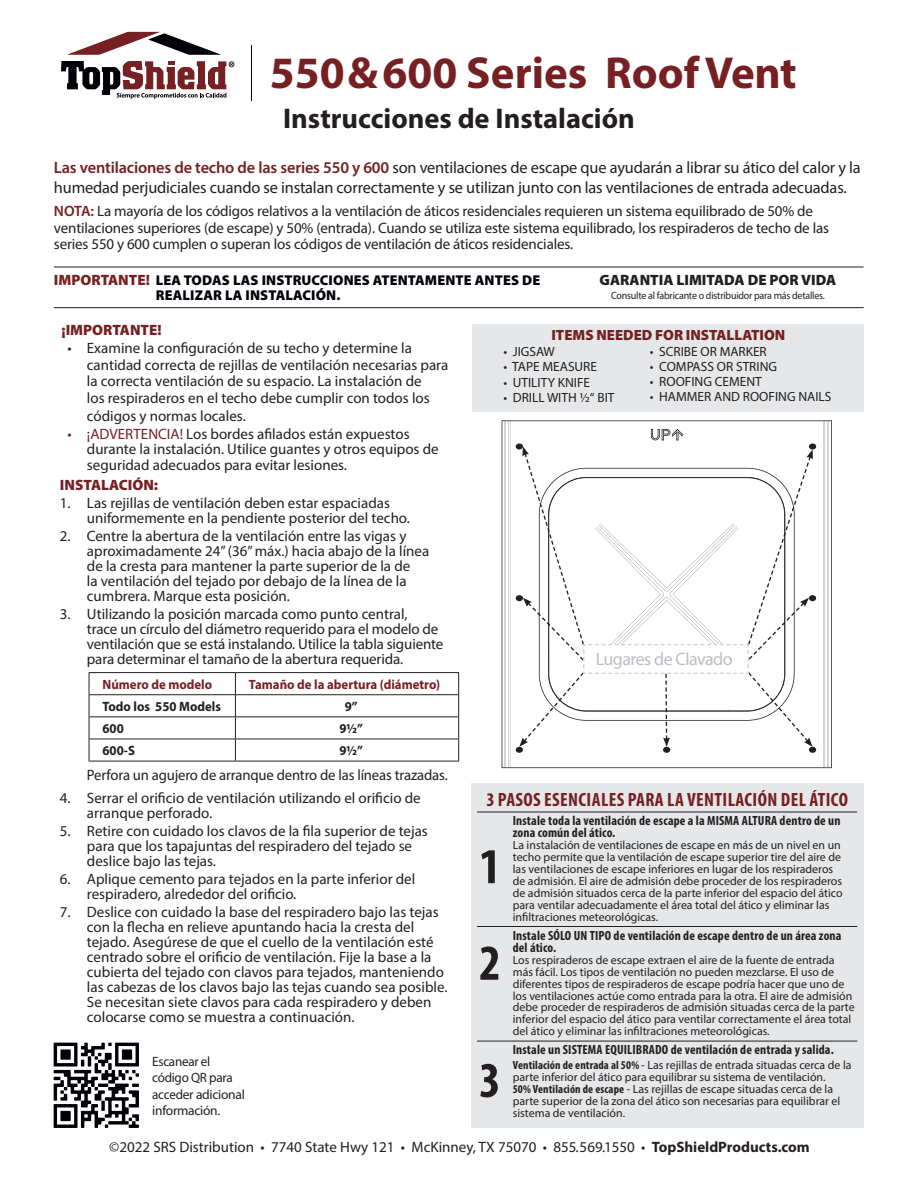
<style>
.page{position:relative;width:918px;height:1188px;background:#fff}
.page>*{position:absolute;margin:0;border:0;box-sizing:border-box;transform-origin:0 0}
.t1{font:700 condensed 50.55px "Myriad Pro";color:#231f20}
.t2{font:700 45px "Myriad Pro";color:#762023}
.t3{font:700 28.5px "Myriad Pro";color:#231f20}
.Body_Text{font:700 condensed 19.35px "Myriad Pro";letter-spacing:.02em;color:#762023}
.t4{font:18px "Myriad Pro";letter-spacing:-.03em;color:#bcbec4}
.Text{font:16.5px/19.8px "Myriad Pro";letter-spacing:-.01em;color:#231f20}
.Text-2{font:15px/15px "Myriad Pro";color:#231f20}
.t5{font:900 15px "Myriad Pro";color:#231f20}
.Body_Text-2{font:900 15px "Myriad Pro";color:#762023}
.Body_Text-3{font:900 14.85px "Myriad Pro";color:#762023}
.t6{font:900 14.25px/15px "Myriad Pro";letter-spacing:.01em;color:#010209}
.t7{font:13.5px/16.2px "Myriad Pro";letter-spacing:-.02em;color:#231f20;text-align:right}
.t8{font:700 13.5px "Myriad Pro";color:#762023;scale:.95 1}
.t9{font:700 13.5px "Myriad Pro";color:#231f20;scale:.95 1}
.t10{font:700 condensed 13.35px/12.1px "Myriad Pro";letter-spacing:.01em;color:#231f20}
.t11{font:13.35px "Myriad Pro";color:#231f20}
.t12{font:11.85px/11.9px "Myriad Pro";color:#231f20}
.t13{font:10.5px "Myriad Pro";letter-spacing:-.02em;color:#231f20;scale:.95 1}
.s1{font-weight:600;color:#762023}
.s2{font-size:15px;color:#762023}
.s3{color:#762023}
.s4{font-weight:700;font-stretch:condensed}
.s5{font-weight:700}
</style>
<div class="page">
<svg style="left:53px;top:1042px;width:86px;height:86px"></svg>
<svg style="left:67px;top:32px;width:154px;height:23px"></svg>
<svg style="left:61px;top:61px;width:173px;height:38px"></svg>
<hr style="left:251px;top:46px;width:1px;height:55px;background:#010209">
<hr style="left:54px;top:307px;width:810px;height:1px;background:#231f20">
<hr style="left:54px;top:267px;width:810px;height:1px;background:#231f20">
<div style="left:472px;top:324px;width:392px;height:88px;background:#e6e7e9"></div>
<hr style="left:89px;top:672px;width:146px;height:1px;background:#231f20">
<hr style="left:235px;top:672px;width:224px;height:1px;background:#231f20">
<hr style="left:89px;top:694px;width:146px;height:1px;background:#231f20">
<hr style="left:235px;top:694px;width:224px;height:1px;background:#231f20">
<hr style="left:89px;top:717px;width:146px;height:1px;background:#231f20">
<hr style="left:235px;top:717px;width:224px;height:1px;background:#231f20">
<hr style="left:89px;top:739px;width:146px;height:1px;background:#231f20">
<svg style="left:89px;top:673px;width:1px;height:88px"></svg>
<hr style="left:235px;top:739px;width:224px;height:1px;background:#231f20">
<svg style="left:235px;top:673px;width:1px;height:88px"></svg>
<svg style="left:458px;top:673px;width:1px;height:88px"></svg>
<hr style="left:89px;top:761px;width:146px;height:1px;background:#231f20">
<hr style="left:235px;top:761px;width:224px;height:1px;background:#231f20">
<div style="left:472px;top:784px;width:392px;height:344px;background:#e6e7e9"></div>
<hr style="left:477px;top:926px;width:380px;height:1px;background:#231f20">
<hr style="left:477px;top:1041px;width:380px;height:1px;background:#231f20">
<hr style="left:477px;top:812px;width:380px;height:1px;background:#231f20">
<svg style="left:502px;top:420px;width:330px;height:348px"></svg>
<h2 class="t2" style="left:270px;top:43px;width:528px">550&amp;600 Series Roof Vent</h2>
<h3 class="t3" style="left:283px;top:100px;width:353px">Instrucciones de Instalación</h3>
<p class="Text" style="left:54px;top:158px;width:808px"><span class="s1">Las ventilaciones de techo de las series 550 y 600</span> son ventilaciones de escape que ayudarán a librar su ático del calor y la humedad perjudiciales cuando se instalan correctamente y se utilizan junto con las ventilaciones de entrada adecuadas.</p>
<p class="Text-2" style="left:54px;top:203px;width:777px;line-height:16.5px"><span class="s1">NOTA:</span> La mayoría de los códigos relativos a la ventilación de áticos residenciales requieren un sistema equilibrado de 50% de ventilaciones superiores (de escape) y 50% (entrada). Cuando se utiliza este sistema equilibrado, los respiraderos de techo de las series 550 y 600 cumplen o superan los códigos de ventilación de áticos residenciales.</p>
<p class="t6" style="left:156px;top:272px;width:386px;text-indent:-102px"><span class="s2">IMPORTANTE!</span> LEA TODAS LAS INSTRUCCIONES ATENTAMENTE ANTES DE<br>REALIZAR LA INSTALACIÓN.</p>
<p class="t5" style="left:600px;top:270px;width:238px">GARANTIA LIMITADA DE POR VIDA</p>
<p class="t13" style="left:611px;top:289px;width:227px">Consulte al fabricante o distribuidor para más detalles.</p>
<p class="Body_Text-2" style="left:61px;top:320px;width:102px">¡IMPORTANTE!</p>
<p class="Text-2" style="left:87px;top:340px;width:363px;line-height:16.5px;text-indent:-20px">• Examine la configuración de su techo y determine la cantidad correcta de rejillas de ventilación necesarias para la correcta ventilación de su espacio. La instalación de<br>los respiraderos en el techo debe cumplir con todos los</p>
<p class="Text-2" style="left:87px;top:408px;width:160px">códigos y normas locales.</p>
<p class="Text-2" style="left:87px;top:426px;width:353px;text-indent:-20px"><span class="s3">• ¡ADVERTENCIA!</span> Los bordes afilados están expuestos durante la instalación. Utilice guantes y otros equipos de</p>
<p class="Text-2" style="left:87px;top:458px;width:262px">seguridad adecuados para evitar lesiones.</p>
<p class="Body_Text-2" style="left:60px;top:475px;width:100px">INSTALACIÓN:</p>
<p class="Text-2" style="left:87px;top:495px;width:325px;text-indent:-27px">1. Las rejillas de ventilación deben estar espaciadas uniformemente en la pendiente posterior del techo.</p>
<p class="Text-2" style="left:87px;top:528px;width:344px;text-indent:-27px">2. Centre la abertura de la ventilación entre las vigas y aproximadamente 24” (36” máx.) hacia abajo de la línea de la cresta para mantener la parte superior de la de<br>la ventilación del tejado por debajo de la línea de la cumbrera. Marque esta posición.</p>
<p class="Text-2" style="left:87px;top:606px;width:358px;text-indent:-27px">3. Utilizando la posición marcada como punto central,<br>trace un círculo del diámetro requerido para el modelo de ventilación que se está instalando. Utilice la tabla siguiente para determinar el tamaño de la abertura requerida.</p>
<p class="t8" style="left:103px;top:675px;width:117px">Número de modelo</p>
<p class="t8" style="left:249px;top:675px;width:203px">Tamaño de la abertura (diámetro)</p>
<p class="t9" style="left:103px;top:697px;width:126px">Todo los 550 Models</p>
<p class="t9" style="left:345px;top:697px;width:15px">9”</p>
<p class="t9" style="left:103px;top:720px;width:24px">600</p>
<p class="t9" style="left:339px;top:720px;width:26px">91/2”</p>
<p class="t9" style="left:103px;top:742px;width:36px">600-S</p>
<p class="t9" style="left:339px;top:742px;width:26px">91/2”</p>
<p class="Text-2" style="left:87px;top:767px;width:362px">Perfora un agujero de arranque dentro de las líneas trazadas.</p>
<p class="Text-2" style="left:87px;top:790px;width:335px;text-indent:-27px">4. Serrar el orificio de ventilación utilizando el orificio de arranque perforado.</p>
<p class="Text-2" style="left:87px;top:823px;width:342px;text-indent:-27px">5. Retire con cuidado los clavos de la fila superior de tejas para que los tapajuntas del respiradero del tejado se deslice bajo las tejas.</p>
<p class="Text-2" style="left:87px;top:871px;width:330px;text-indent:-27px">6. Aplique cemento para tejados en la parte inferior del respiradero, alrededor del orificio.</p>
<p class="Text-2" style="left:87px;top:904px;width:362px;text-indent:-27px">7. Deslice con cuidado la base del respiradero bajo las tejas con la flecha en relieve apuntando hacia la cresta del tejado. Asegúrese de que el cuello de la ventilación esté centrado sobre el orificio de ventilación. Fije la base a la cubierta del tejado con clavos para tejados, manteniendo las cabezas de los clavos bajo las tejas cuando sea posible.<br>Se necesitan siete clavos para cada respiradero y deben colocarse como se muestra a continuación.</p>
<p class="t7" style="left:152px;top:1053px;width:94px;text-align:left">Escanear el código QR para acceder adicional información.</p>
<p class="Body_Text-3" style="left:551px;top:325px;width:236px">ITEMS NEEDED FOR INSTALLATION</p>
<p class="t11" style="left:503px;top:343px;width:53px">• JIGSAW</p>
<p class="t11" style="left:503px;top:358px;width:95px">• TAPE MEASURE</p>
<p class="t11" style="left:503px;top:374px;width:88px">• UTILITY KNIFE</p>
<p class="t11" style="left:503px;top:389px;width:113px">• DRILL WITH ½“ BIT</p>
<p class="t11" style="left:650px;top:343px;width:119px">• SCRIBE OR MARKER</p>
<p class="t11" style="left:650px;top:358px;width:129px">• COMPASS OR STRING</p>
<p class="t11" style="left:650px;top:373px;width:114px">• ROOFING CEMENT</p>
<p class="t11" style="left:650px;top:389px;width:183px">• HAMMER AND ROOFING NAILS</p>
<p class="t4" style="left:596px;top:647px;width:138px">Lugares de Clavado</p>
<p class="Body_Text" style="left:486px;top:787px;width:363px">3 PASOS ESENCIALES PARA LA VENTILACIÓN DEL ÁTICO</p>
<p class="t1" style="left:479px;top:835px;width:23px">1</p>
<p class="t1" style="left:479px;top:931px;width:23px">2</p>
<p class="t1" style="left:479px;top:1049px;width:23px">3</p>
<p class="t10" style="left:513px;top:814px;width:329px">Instale toda la ventilación de escape a la MISMA ALTURA dentro de un zona común del ático.</p>
<p class="t12" style="left:513px;top:839px;width:331px">La instalación de ventilaciones de escape en más de un nivel en un techo permite que la ventilación de escape superior tire del aire de las ventilaciones de escape inferiores en lugar de los respiraderos de admisión. El aire de admisión debe proceder de los respiraderos de admisión situados cerca de la parte inferior del espacio del ático para ventilar adecuadamente el área total del ático y eliminar las infiltraciones meteorológicas.</p>
<p class="t10" style="left:513px;top:929px;width:330px">Instale SÓLO UN TIPO de ventilación de escape dentro de un área zona del ático.</p>
<p class="t12" style="left:513px;top:954px;width:344px">Los respiraderos de escape extraen el aire de la fuente de entrada más fácil. Los tipos de ventilación no pueden mezclarse. El uso de diferentes tipos de respiraderos de escape podría hacer que uno de los ventilaciones actúe como entrada para la otra. El aire de admisión debe proceder de respiraderos de admisión situadas cerca de la parte inferior del espacio del ático para ventilar correctamente el área total del ático y eliminar las infiltraciones meteorológicas.</p>
<p class="t10" style="left:513px;top:1044px;width:322px">Instale un SISTEMA EQUILIBRADO de ventilación de entrada y salida.</p>
<p class="t12" style="left:513px;top:1059px;width:340px"><span class="s4">Ventilación de entrada al 50%</span> - Las rejillas de entrada situadas cerca de la parte inferior del ático para equilibrar su sistema de ventilación.</p>
<p class="t12" style="left:513px;top:1083px;width:329px"><span class="s4">50% Ventilación de escape</span> - Las rejillas de escape situadas cerca de la parte superior de la zona del ático son necesarias para equilibrar el sistema de ventilación.</p>
<p class="t7" style="left:671px;top:1038px;width:94px">Escanear el código QR para acceder adicional información.</p>
<p class="Text-2" style="left:109px;top:1139px;width:702px">©2022 SRS Distribution • 7740 State Hwy 121 • McKinney, TX 75070 • 855.569.1550 • <span class="s5">TopShieldProducts.com</span></p>
</div>
